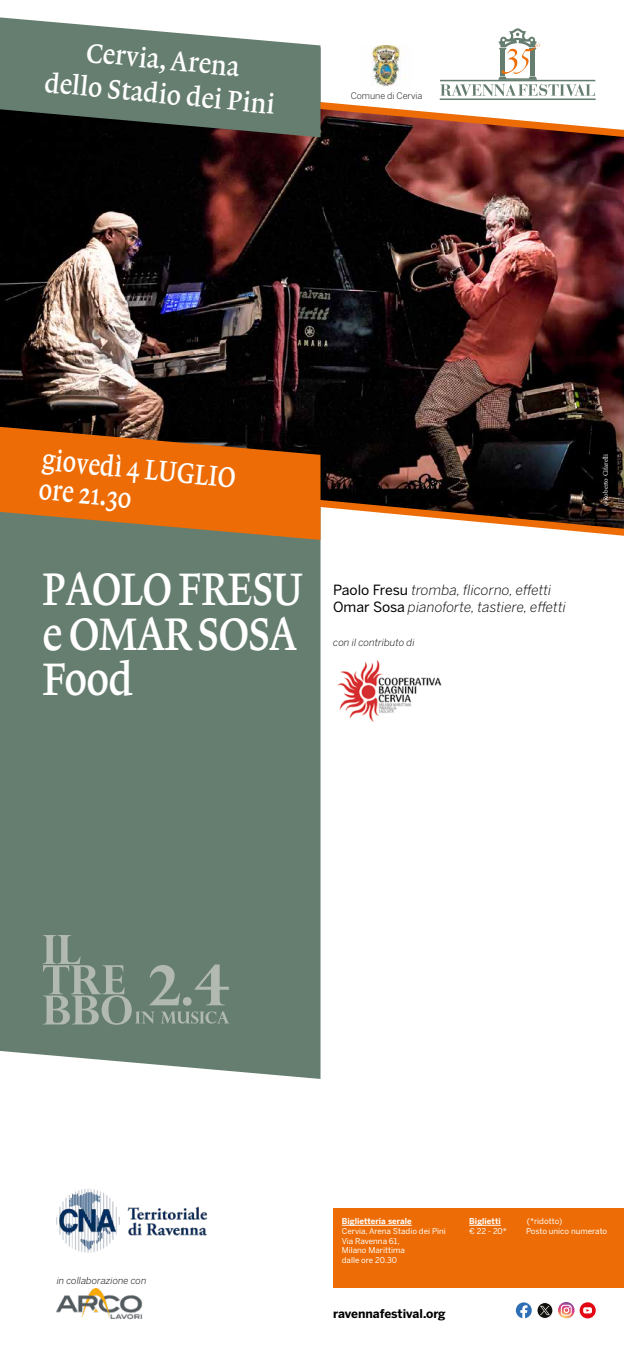
<style>
.page{position:relative;width:624px;height:1361px;background:#fff}
.page>*{position:absolute;margin:0;border:0;box-sizing:border-box;transform-origin:0 0}
.t1{font:48px/45px "Lexicon No 1 Roman B";letter-spacing:-.02em;color:#fff;scale:.82 1}
.t2{font:30px/30.3px "Lexicon No 1 Roman B";color:#fff;scale:.8 1}
.t3{font:28.4px/34px "Lexicon No 1 Roman B";color:#fff;text-align:center;scale:.9 1}
.t4{font:italic 300 14px/16.8px "Benton Sans";color:#000}
.t5{font:700 12px "Benton Sans";letter-spacing:-.005em;color:#000}
.t6{font:italic 300 10px "Benton Sans";color:#000}
.t7{font:italic 300 9.6px "Benton Sans";color:#000}
.t8{font:300 9px "Benton Sans";color:#000}
.t9{font:8px/9.6px "Benton Sans";color:#fff}
.t10{font:700 8px "Benton Sans";color:#fff}
.t11{font:7px "Minion Pro";color:#fff}
.s1{font-weight:400;font-style:normal}
</style>
<div class="page">
<div style="left:0;top:17px;width:320px;height:1062px;background:#667e6f"></div>
<img style="left:0;top:67px;width:624px;height:474px">
<div style="left:333px;top:1208px;width:291px;height:79px;background:#ed6c05"></div>
<hr style="left:342px;top:1225px;width:69px;height:1px;background:#fff">
<img style="left:337px;top:660px;width:105px;height:62px">
<hr style="left:469px;top:1225px;width:31px;height:1px;background:#fff">
<img style="left:360px;top:46px;width:52px;height:41px">
<svg style="left:439px;top:28px;width:156px;height:72px"></svg>
<svg style="left:43px;top:935px;width:186px;height:90px;background:#778b7e"></svg>
<svg style="left:579px;top:1302px;width:16px;height:16px"></svg>
<svg style="left:583px;top:1307px;width:9px;height:6px"></svg>
<svg style="left:516px;top:1302px;width:15px;height:16px"></svg>
<svg style="left:558px;top:1302px;width:16px;height:16px"></svg>
<svg style="left:560px;top:1304px;width:11px;height:11px"></svg>
<svg style="left:537px;top:1302px;width:16px;height:16px"></svg>
<div style="left:537px;top:1302px;width:16px;height:16px;border:1px solid #fff;border-radius:50%"></div>
<svg style="left:540px;top:1306px;width:10px;height:9px"></svg>
<svg style="left:0;top:427px;width:320px;height:113px;background:#c16213"></svg>
<svg style="left:0;top:20px;width:320px;height:117px;background:#6a7c70"></svg>
<img style="left:57px;top:1289px;width:86px;height:31px">
<img style="left:56px;top:1189px;width:152px;height:64px">
<h3 class="t3" style="left:49px;top:32px;width:258px;rotate:5deg">Cervia, Arena<br>dello Stadio dei Pini</h3>
<p class="t8" style="left:350px;top:90px;width:73px">Comune di Cervia</p>
<h2 class="t2" style="left:44px;top:444px;width:245px;rotate:6deg">giovedì 4 LUGLIO ore 21.30</h2>
<h1 class="t1" style="left:43px;top:567px;width:319px">PAOLO FRESU e OMAR SOSA<br>Food</h1>
<h3 class="t4" style="left:333px;top:581px;width:234px"><span class="s1">Paolo Fresu</span> tromba, flicorno, effetti<br><span class="s1">Omar Sosa</span> pianoforte, tastiere, effetti</h3>
<p class="t6" style="left:333px;top:636px;width:83px">con il contributo di</p>
<p class="t11" style="left:601px;top:506px;width:54px;rotate:-90deg">@Roberto Cifarelli</p>
<p class="t7" style="left:57px;top:1274px;width:91px">in collaborazione con</p>
<p class="t10" style="left:342px;top:1216px;width:71px">Biglietteria serale</p>
<p class="t9" style="left:342px;top:1226px;width:106px">Cervia, Arena Stadio dei Pini<br>Via Ravenna 61,<br>Milano Marittima<br>dalle ore 20.30</p>
<h3 class="t5" style="left:333px;top:1306px;width:114px">ravennafestival.org</h3>
<p class="t10" style="left:469px;top:1216px;width:33px">Biglietti</p>
<p class="t9" style="left:527px;top:1216px;width:37px">(*ridotto)</p>
<p class="t9" style="left:469px;top:1226px;width:39px">€ 22 - 20*</p>
<p class="t9" style="left:526px;top:1226px;width:83px">Posto unico numerato</p>
</div>
